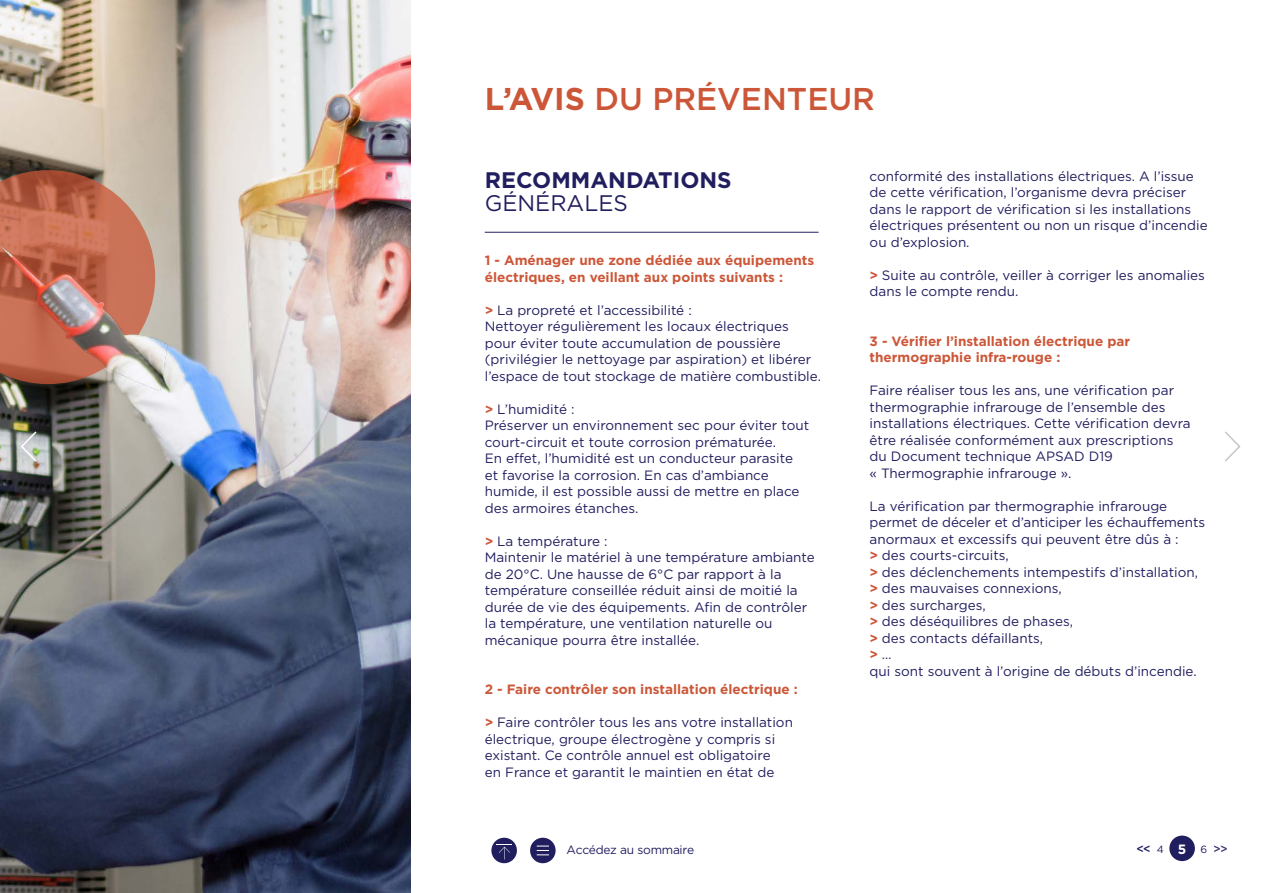
<style>
.page{position:relative;width:1263px;height:893px;background:#fff}
.page>*{position:absolute;margin:0;border:0;box-sizing:border-box;transform-origin:0 0}
.t1{font:500 31.5px "Gotham";color:#cc5738}
.t2{font:700 22.5px "Gotham";color:#211e5f}
.t3{font:22.5px "Gotham";color:#211e5f}
.t4{font:13.5px/16.5px "Gotham";color:#211e5f}
.t5{font:700 13.5px/16.5px "Gotham";color:#cc5738}
.t6{font:12px "Gotham";letter-spacing:-.025em;color:#211e5f}
.t7{font:500 12px "Gotham";color:#211e5f}
.s1{font-weight:700}
.s2{font-weight:700;color:#cc5738}
.s3{font-weight:400;font-size:10.5px}
.s4{font-weight:700;font-size:13.5px;color:#fff}
</style>
<div class="page">
<hr style="left:485px;top:232px;width:334px;height:1px;background:#211e5f">
<div style="left:1169px;top:836px;width:26px;height:25px;background:#211e5f;border-radius:50%"></div>
<div style="left:530px;top:838px;width:26px;height:25px;background:#211e5f;border-radius:50%"></div>
<div style="left:491px;top:838px;width:26px;height:25px;background:#211e5f;border-radius:50%"></div>
<svg style="left:537px;top:846px;width:12px;height:9px"></svg>
<svg style="left:497px;top:844px;width:15px;height:15px"></svg>
<svg style="left:1225px;top:431px;width:16px;height:31px"></svg>
<img style="left:0;top:0;width:411px;height:893px">
<img style="left:0;top:170px;width:155px;height:214px">
<svg style="left:20px;top:430px;width:18px;height:33px"></svg>
<h1 class="t1" style="left:485px;top:78px;width:392px"><span class="s1">L’AVIS</span> DU PRÉVENTEUR</h1>
<h2 class="t2" style="left:485px;top:165px;width:248px">RECOMMANDATIONS</h2>
<h2 class="t3" style="left:485px;top:188px;width:145px">GÉNÉRALES</h2>
<p class="t5" style="left:485px;top:252px;width:331px">1 - Aménager une zone dédiée aux équipements électriques, en veillant aux points suivants :</p>
<p class="t4" style="left:485px;top:302px;width:338px"><span class="s2">&gt;</span> La propreté et l’accessibilité :<br>Nettoyer régulièrement les locaux électriques pour éviter toute accumulation de poussière (privilégier le nettoyage par aspiration) et libérer l’espace de tout stockage de matière combustible.</p>
<p class="t4" style="left:485px;top:401px;width:326px"><span class="s2">&gt;</span> L’humidité :<br>Préserver un environnement sec pour éviter tout court-circuit et toute corrosion prématurée.<br>En effet, l’humidité est un conducteur parasite et favorise la corrosion. En cas d’ambiance humide, il est possible aussi de mettre en place des armoires étanches.</p>
<p class="t4" style="left:485px;top:532px;width:332px"><span class="s2">&gt;</span> La température :<br>Maintenir le matériel à une température ambiante de 20°C. Une hausse de 6°C par rapport à la température conseillée réduit ainsi de moitié la durée de vie des équipements. Afin de contrôler la température, une ventilation naturelle ou mécanique pourra être installée.</p>
<p class="t5" style="left:485px;top:681px;width:314px">2 - Faire contrôler son installation électrique :</p>
<p class="t4" style="left:485px;top:714px;width:310px"><span class="s2">&gt;</span> Faire contrôler tous les ans votre installation électrique, groupe électrogène y compris si existant. Ce contrôle annuel est obligatoire<br>en France et garantit le maintien en état de</p>
<p class="t4" style="left:870px;top:167px;width:340px">conformité des installations électriques. A l’issue de cette vérification, l’organisme devra préciser dans le rapport de vérification si les installations électriques présentent ou non un risque d’incendie ou d’explosion.</p>
<p class="t4" style="left:870px;top:266px;width:337px"><span class="s2">&gt;</span> Suite au contrôle, veiller à corriger les anomalies dans le compte rendu.</p>
<p class="t5" style="left:870px;top:333px;width:262px">3 - Vérifier l’installation électrique par thermographie infra-rouge :</p>
<p class="t4" style="left:870px;top:382px;width:323px">Faire réaliser tous les ans, une vérification par thermographie infrarouge de l’ensemble des installations électriques. Cette vérification devra être réalisée conformément aux prescriptions du Document technique APSAD D19<br>« Thermographie infrarouge ».</p>
<p class="t4" style="left:870px;top:497px;width:337px">La vérification par thermographie infrarouge permet de déceler et d’anticiper les échauffements anormaux et excessifs qui peuvent être dûs à :<br><span class="s2">&gt;</span> des courts-circuits,<br><span class="s2">&gt;</span> des déclenchements intempestifs d’installation, <span class="s2">&gt;</span> des mauvaises connexions,<br><span class="s2">&gt;</span> des surcharges,<br><span class="s2">&gt;</span> des déséquilibres de phases,<br><span class="s2">&gt;</span> des contacts défaillants,<br><span class="s2">&gt;</span> …<br>qui sont souvent à l’origine de débuts d’incendie.</p>
<p class="t6" style="left:567px;top:842px;width:129px">Accédez au sommaire</p>
<p class="t7" style="left:1136px;top:841px;width:93px">&lt;&lt;<span class="s3">4</span> <span class="s4">5</span> <span class="s3">6</span>&gt;&gt;</p>
</div>
